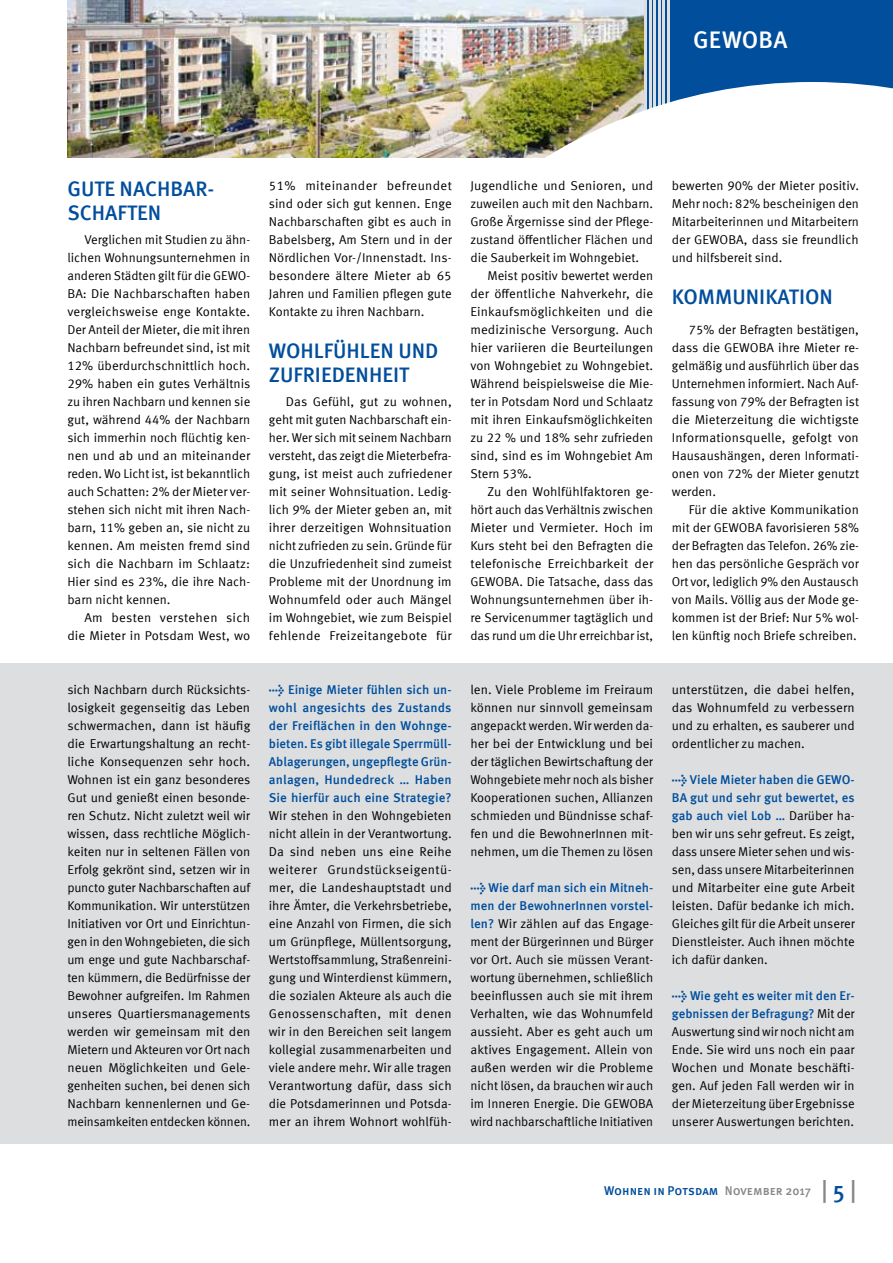
<style>
.page{position:relative;width:893px;height:1263px;background:#fff}
.page>*{position:absolute;margin:0;border:0;box-sizing:border-box;transform-origin:0 0}
.t1{font:500 24px "Meta Sc Offc";letter-spacing:.01em;color:#fff}
.t2{font:500 21px/24px "Meta Offc";color:#004e9c}
.t3{font:12.75px/18px "Meta Offc Norm";color:#000;text-align:justify}
.t4{font:500 12.75px/18px "Meta Offc";color:#004e9c;text-align:justify}
.t5{font:500 12.75px "Meta Sc Offc";color:#004e9c}
.s1{font-weight:700}
.s2{font-family:"Meta Offc";font-weight:500;color:#004e9c}
.s3{font-family:"Meta Offc Norm";font-weight:400;color:#000}
.s4{color:#87888a}
.s5{font-size:24px;color:#87888a}
.s6{font-size:24px}
</style>
<div class="page">
<div style="left:644px;top:0;width:249px;height:146px;background:#004e9c"></div>
<hr style="left:649px;top:0;width:2px;height:115px;background:#dddedf">
<hr style="left:644px;top:0;width:3px;height:115px;background:#dddedf">
<hr style="left:653px;top:0;width:3px;height:115px;background:#dddedf">
<hr style="left:658px;top:0;width:3px;height:115px;background:#dddedf">
<hr style="left:662px;top:0;width:3px;height:115px;background:#dddedf">
<hr style="left:667px;top:0;width:3px;height:115px;background:#dddedf">
<img style="left:67px;top:0;width:576px;height:157px">
<img style="left:462px;top:82px;width:431px;height:76px">
<div style="left:0;top:663px;width:893px;height:481px;background:#dddedf"></div>
<h1 class="t1" style="left:693px;top:26px;width:96px">GEWOBA</h1>
<h2 class="t2" style="left:67px;top:177px;width:149px">Gute Nachbar&shy;schaften</h2>
<p class="t3" style="left:67px;top:231px;width:184px;text-indent:17px">Verglichen mit Studien zu ähn&shy;lichen Wohnungsunternehmen in anderen Städten gilt für die GEWO-BA: Die Nachbarschaften haben vergleichsweise enge Kontakte.<br>Der Anteil der Mieter, die mit ihren Nachbarn befreundet sind, ist mit 12% überdurchschnittlich hoch.<br>29% haben ein gutes Verhältnis zu ihren Nachbarn und kennen sie gut, während 44% der Nachbarn sich immerhin noch flüchtig ken&shy;nen und ab und an miteinander reden. Wo Licht ist, ist bekanntlich auch Schatten: 2% der Mieter ver&shy;stehen sich nicht mit ihren Nach&shy;barn, 11% geben an, sie nicht zu kennen. Am meisten fremd sind sich die Nachbarn im Schlaatz:<br>Hier sind es 23%, die ihre Nach&shy;barn nicht kennen.</p>
<p class="t3" style="left:67px;top:609px;width:184px;text-align:right">Am besten verstehen sich die Mieter in Potsdam West, wo</p>
<p class="t3" style="left:67px;top:681px;width:185px">sich Nachbarn durch Rücksichts&shy;losigkeit gegenseitig das Leben schwermachen, dann ist häufig die Erwartungshaltung an recht&shy;liche Konsequenzen sehr hoch.<br>Wohnen ist ein ganz besonderes Gut und genießt einen besonde&shy;ren Schutz. Nicht zuletzt weil wir wissen, dass rechtliche Möglich&shy;keiten nur in seltenen Fällen von Erfolg gekrönt sind, setzen wir in puncto guter Nachbarschaften auf Kommunikation. Wir unterstützen Initiativen vor Ort und Einrichtun&shy;gen in den Wohngebieten, die sich um enge und gute Nachbarschaf&shy;ten kümmern, die Bedürfnisse der Bewohner aufgreifen. Im Rahmen unseres Quartiersmanagements werden wir gemeinsam mit den Mietern und Akteuren vor Ort nach neuen Möglichkeiten und Gele&shy;genheiten suchen, bei denen sich Nachbarn kennenlernen und Ge&shy;meinsamkeiten entdecken können.</p>
<p class="t3" style="left:269px;top:177px;width:184px">51% miteinander befreundet sind oder sich gut kennen. Enge Nachbarschaften gibt es auch in Babelsberg, Am Stern und in der Nördlichen Vor-/Innenstadt. Ins&shy;besondere ältere Mieter ab 65<br>Jahren und Familien pflegen gute Kontakte zu ihren Nachbarn.</p>
<h2 class="t2" style="left:269px;top:339px;width:103px">Wohlfühlen</h2>
<h2 class="t2" style="left:398px;top:339px;width:27px">und</h2>
<h2 class="t2" style="left:269px;top:363px;width:65px">Zufrieden</h2>
<h2 class="t2" style="left:369px;top:363px;width:39px">heit</h2>
<p class="t3" style="left:269px;top:393px;width:184px;text-indent:17px">Das Gefühl, gut zu wohnen, geht mit guten Nachbarschaft ein&shy;her. Wer sich mit seinem Nachbarn versteht, das zeigt die Mieterbefra&shy;gung, ist meist auch zufriedener mit seiner Wohnsituation. Ledig&shy;lich 9% der Mieter geben an, mit ihrer derzeitigen Wohnsituation nicht zufrieden zu sein. Gründe für die Unzufriedenheit sind zumeist Probleme mit der Unordnung im Wohnumfeld oder auch Mängel im Wohngebiet, wie zum Beispiel fehlende Freizeitangebote für</p>
<p class="t4" style="left:269px;top:681px;width:184px"><span class="s1">→</span> Einige Mieter fühlen sich un&shy;wohl angesichts des Zustands der Freiflächen in den Wohnge&shy;bieten. Es gibt illegale Sperrmüll-Ablagerungen, ungepflegte Grün&shy;anlagen, H undedreck … Haben Sie hierfür auch eine Strategie?</p>
<p class="t3" style="left:269px;top:807px;width:184px">Wir stehen in den Wohngebieten nicht allein in der Verantwortung.<br>Da sind neben uns eine Reihe weiterer Grundstückseigentü&shy;mer, die Landeshauptstadt und ihre Ämter, die Verkehrsbetriebe, eine Anzahl von Firmen, die sich um Grünpflege, Müllentsorgung, Wertstoffsammlung, Straßenreini&shy;gung und Winterdienst kümmern, die sozialen Akteure als auch die Genossenschaften, mit denen wir in den Bereichen seit langem kollegial zusammenarbeiten und viele andere mehr. Wir alle tragen Verantwortung dafür, dass sich die Potsdamerinnen und Potsda&shy;mer an ihrem Wohnort wohlfüh-</p>
<p class="t3" style="left:470px;top:177px;width:184px">Jugendliche und Senioren, und zuweilen auch mit den Nachbarn.<br>Große Ärgernisse sind der Pflege&shy;zustand öffentlicher Flächen und die Sauberkeit im Wohngebiet.</p>
<p class="t3" style="left:470px;top:267px;width:184px;text-indent:17px">Meist positiv bewertet werden der öffentliche Nahverkehr, die Einkaufsmöglichkeiten und die medizinische Versorgung. Auch hier variieren die Beurteilungen von Wohngebiet zu Wohngebiet.<br>Während beispielsweise die Mie&shy;ter in Potsdam Nord und Schlaatz mit ihren Einkaufsmöglichkeiten zu 22 % und 18% sehr zufrieden sind, sind es im Wohngebiet Am Stern 53%.</p>
<p class="t3" style="left:470px;top:483px;width:184px;text-indent:17px">Zu den Wohlfühlfaktoren ge&shy;hört auch das Verhältnis zwischen Mieter und Vermieter. Hoch im Kurs steht bei den Befragten die telefonische Erreichbarkeit der GEWOBA. Die Tatsache, dass das Wohnungsunternehmen über ih&shy;re Servicenummer tagtäglich und das rund um die Uhr erreichbar ist,</p>
<p class="t3" style="left:470px;top:681px;width:184px">len. Viele Probleme im Freiraum können nur sinnvoll gemeinsam angepackt werden. Wir werden da&shy;her bei der Entwicklung und bei der täglichen Bewirtschaftung der Wohngebiete mehr noch als bisher Kooperationen suchen, Allianzen schmieden und Bündnisse schaf&shy;fen und die BewohnerInnen mit&shy;nehmen, um die Themen zu lösen</p>
<p class="t4" style="left:470px;top:879px;width:184px"><span class="s1">→</span> Wie darf man sich ein Mitneh&shy;men der BewohnerInnen vorstel-</p>
<p class="t3" style="left:470px;top:915px;width:184px"><span class="s2">len?</span> Wir zählen auf das Engage&shy;ment der Bürgerinnen und Bürger vor Ort. Auch sie müssen Verant&shy;wortung übernehmen, schließlich beeinflussen auch sie mit ihrem Verhalten, wie das Wohnumfeld aussieht. Aber es geht auch um aktives Engagement. Allein von außen werden wir die Probleme nicht lösen, da brauchen wir auch im Inneren Energie. Die GEWOBA wird nachbarschaftliche Initiativen</p>
<p class="t3" style="left:672px;top:177px;width:189px">bewerten 90% der Mieter positiv.<br>Mehr noch: 82% bescheinigen den Mitarbeiterinnen und Mitarbeitern der GEWOBA, dass sie freundlich und hilfsbereit sind.</p>
<h2 class="t2" style="left:672px;top:285px;width:29px">Komm</h2>
<h2 class="t2" style="left:732px;top:285px;width:87px">unikation</h2>
<p class="t3" style="left:672px;top:321px;width:189px;text-indent:17px">75% der Befragten bestätigen, dass die GEWOBA ihre Mieter re&shy;gelmäßig und ausführlich über das Unternehmen informiert. Nach Auf&shy;fassung von 79% der Befragten ist die Mieterzeitung die wichtigste Informationsquelle, gefolgt von Hausaushängen, deren Informati&shy;onen von 72% der Mieter genutzt werden.</p>
<p class="t3" style="left:672px;top:501px;width:189px;text-indent:17px">Für die aktive Kommunikation mit der GEWOBA favorisieren 58% der Befragten das Telefon. 26% zie&shy;hen das persönliche Gespräch vor Ort vor, lediglich 9% den Austausch von Mails. Völlig aus der Mode ge&shy;kommen ist der Brief: Nur 5% wol&shy;len künftig noch Briefe schreiben.</p>
<p class="t3" style="left:672px;top:681px;width:184px">unterstützen, die dabei helfen, das Wohnumfeld zu verbessern und zu erhalten, es sauberer und ordentlicher zu machen.</p>
<p class="t4" style="left:672px;top:771px;width:184px"><span class="s1">→</span> Viele Mieter haben die GEWO-BA gut und sehr gut bewertet, es gab auch viel Lob … <span class="s3">Darüber ha-</span></p>
<p class="t3" style="left:672px;top:825px;width:185px">ben wir uns sehr gefreut. Es zeigt, dass unsere Mieter sehen und wis&shy;sen, dass unsere Mitarbeiterinnen und Mitarbeiter eine gute Arbeit leisten. Dafür bedanke ich mich.<br>Gleiches gilt für die Arbeit unserer Dienstleister. Auch ihnen möchte ich dafür danken.</p>
<p class="t4" style="left:672px;top:987px;width:184px"><span class="s1">→</span> Wie geht es weiter mit den Er&shy;gebnissen der Befragung? <span class="s3">Mit der</span></p>
<p class="t3" style="left:672px;top:1023px;width:184px">Auswertung sind wir noch nicht am Ende. Sie wird uns noch ein paar Wochen und Monate beschäfti&shy;gen. Auf jeden Fall werden wir in der Mieterzeitung über Ergebnisse unserer Auswertungen berichten.</p>
<p class="t5" style="left:604px;top:1183px;width:254px">Wohnen in Potsdam <span class="s4">November 2017</span> <span class="s5">|</span> <span class="s6">5</span> <span class="s5">|</span></p>
</div>
